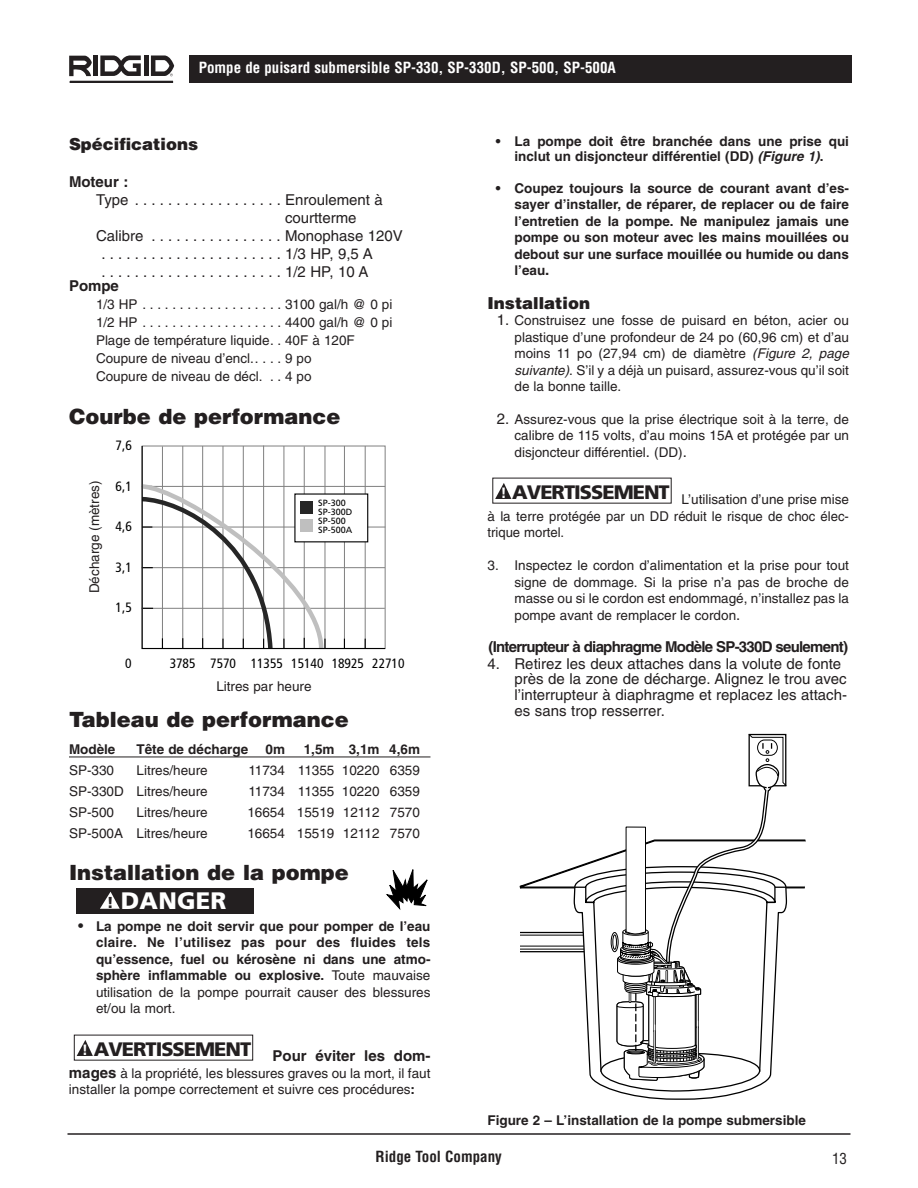
<style>
.page{position:relative;width:918px;height:1188px;background:#fff}
.page>*{position:absolute;margin:0;border:0;box-sizing:border-box;transform-origin:0 0}
.t1{font:900 23.85px "Frutiger";letter-spacing:.01em;color:#fff}
.t2{font:900 21px "Helvetica";color:#231f20}
.t3{font:900 19.5px "Frutiger";letter-spacing:-.05em;color:#231f20}
.t4{font:900 16.5px "Helvetica";color:#231f20}
.t5{font:15px/15.8px "Helvetica";color:#231f20}
.t6{font:700 15px "Helvetica";letter-spacing:-.05em;color:#231f20}
.t7{font:700 condensed 15px "Helvetica";color:#fff}
.t8{font:700 15px "Helvetica";color:#231f20}
.t9{font:700 condensed 15px "Helvetica";color:#231f20}
.t10{font:condensed 15px "Helvetica";color:#231f20}
.t11{font:13.5px/16.5px "Helvetica";color:#231f20}
.t12{font:700 13.5px/16.5px "Helvetica";color:#231f20;text-align:justify}
.t13{font:condensed 13.5px "Frutiger";color:#000}
.t14{font:13.5px "Frutiger";color:#000}
.t15{font:9px/9px "Frutiger";color:#000}
.s1{font-weight:400;font-size:15px}
.s2{font-weight:400}
.s3{font-weight:700;font-size:15px}
.s4{font-weight:700}
.s5{font-size:15.9px;color:#231f20}
.s6{font-size:15px;color:#fff}
.s7{font-style:italic}
.s8{font-size:15px}
</style>
<div class="page">
<svg style="left:69px;top:56px;width:105px;height:27px"></svg>
<div style="left:189px;top:56px;width:663px;height:27px;background:#231f20"></div>
<hr style="left:68px;top:1133px;width:782px;height:2px;background:#231f20">
<hr style="left:69px;top:757px;width:361px;height:1px;background:#231f20">
<svg style="left:77px;top:1040px;width:16px;height:16px"></svg>
<div style="left:76px;top:888px;width:178px;height:25px;background:#231f20"></div>
<svg style="left:100px;top:892px;width:20px;height:17px"></svg>
<svg style="left:495px;top:483px;width:16px;height:16px"></svg>
<svg style="left:617px;top:1092px;width:126px;height:8px"></svg>
<svg style="left:519px;top:734px;width:287px;height:358px"></svg>
<svg style="left:386px;top:869px;width:42px;height:40px"></svg>
<svg style="left:141px;top:445px;width:245px;height:205px"></svg>
<div style="left:294px;top:493px;width:74px;height:49px;background:#fff"></div>
<div style="left:300px;top:501px;width:13px;height:12px;background:#262626"></div>
<div style="left:300px;top:519px;width:12px;height:12px;background:#bfbfbf"></div>
<p class="t7" style="left:199px;top:62px;width:419px">Pompe de puisard submersible SP-330, SP-330D, SP-500, SP-500A</p>
<p class="t4" style="left:69px;top:138px;width:131px">Spécifications</p>
<p class="t6" style="left:69px;top:176px;width:61px">Moteur :</p>
<p class="t5" style="left:96px;top:193px;width:288px">Type . . . . . . . . . . . . . . . . . . Enroulement à</p>
<p class="t5" style="left:285px;top:211px;width:73px">courtterme</p>
<p class="t5" style="left:96px;top:229px;width:308px">Calibre . . . . . . . . . . . . . . . . Monophase 120V</p>
<p class="t5" style="left:102px;top:247px;width:273px">. . . . . . . . . . . . . . . . . . . . . . 1/3 HP, 9,5 A</p>
<p class="t5" style="left:102px;top:265px;width:268px">. . . . . . . . . . . . . . . . . . . . . . 1/2 HP, 10 A</p>
<p class="t6" style="left:69px;top:280px;width:52px">Pompe</p>
<p class="t11" style="left:96px;top:296px;width:298px;line-height:18px">1/3 HP . . . . . . . . . . . . . . . . . . . 3100 gal/h @ 0 pi 1/2 HP . . . . . . . . . . . . . . . . . . . 4400 gal/h @ 0 pi Plage de température liquide. . 40F à 120F Coupure de niveau d’encl.. . . . 9 po<br>Coupure de niveau de décl. . . 4 po</p>
<h2 class="t2" style="left:69px;top:409px;width:273px">Courbe de performance</h2>
<p class="t11" style="left:87px;top:593px;width:114px;rotate:-90deg">Décharge (mètres)</p>
<p class="t14" style="left:92px;top:598px;width:119px;rotate:-90deg">Discharge (Meters)</p>
<p class="t13" style="left:116px;top:440px;width:18px">7,6</p>
<p class="t13" style="left:116px;top:481px;width:18px">6,1</p>
<p class="t13" style="left:116px;top:521px;width:18px">4,6</p>
<p class="t13" style="left:116px;top:562px;width:18px">3,1</p>
<p class="t13" style="left:116px;top:602px;width:18px">1,5</p>
<p class="t13" style="left:125px;top:658px;width:8px">0</p>
<p class="t15" style="left:318px;top:499px;width:36px">SP-300<br>SP-300D<br>SP-500<br>SP-500A</p>
<p class="t13" style="left:170px;top:658px;width:236px">3785 7570 11355 15140 18925 22710</p>
<p class="t14" style="left:233px;top:681px;width:79px">ers Pe Hour</p>
<p class="t11" style="left:216px;top:679px;width:97px">Litres par heure</p>
<h2 class="t2" style="left:69px;top:712px;width:281px">Tableau de performance</h2>
<p class="t12" style="left:69px;top:742px;width:48px">Modèle</p>
<p class="t12" style="left:137px;top:742px;width:113px">Tête de décharge</p>
<p class="t12" style="left:266px;top:742px;width:21px">0m</p>
<p class="t12" style="left:304px;top:742px;width:118px">1,5m 3,1m 4,6m</p>
<p class="t11" style="left:69px;top:763px;width:47px">SP-330</p>
<p class="t11" style="left:136px;top:763px;width:73px">Litres/heure</p>
<p class="t11" style="left:248px;top:763px;width:173px">11734 11355 10220 6359</p>
<p class="t11" style="left:69px;top:784px;width:140px">SP-330D Litres/heure</p>
<p class="t11" style="left:248px;top:784px;width:173px">11734 11355 10220 6359</p>
<p class="t11" style="left:69px;top:805px;width:47px">SP-500</p>
<p class="t11" style="left:136px;top:805px;width:73px">Litres/heure</p>
<p class="t11" style="left:247px;top:805px;width:174px">16654 15519 12112 7570</p>
<p class="t11" style="left:69px;top:826px;width:140px">SP-500A Litres/heure</p>
<p class="t11" style="left:247px;top:826px;width:174px">16654 15519 12112 7570</p>
<h2 class="t2" style="left:69px;top:865px;width:281px">Installation de la pompe</h2>
<p class="t12" style="left:96px;top:919px;width:336px;text-indent:-18px"><span class="s1">•</span> La pompe ne doit servir que pour pomper de l’eau claire. Ne l’utilisez pas pour des fluides tels qu’essence, fuel ou kérosène ni dans une atmo&shy;sphère inflammable ou explosive. <span class="s2">Toute mauvaise utilisation de la pompe pourrait causer des blessures et/ou la mort.</span></p>
<p class="t8" style="left:273px;top:1050px;width:159px">Pour éviter les dom-</p>
<p class="t11" style="left:69px;top:1066px;width:363px"><span class="s3">mages</span> à la propriété, les blessures graves ou la mort, il faut installer la pompe correctement et suivre ces procédures<span class="s4">:</span></p>
<h1 class="t1" style="left:107px;top:891px;width:121px"><span class="s5">!</span> DANGER</h1>
<h3 class="t3" style="left:82px;top:1041px;width:170px"><span class="s6">!</span> AVERTISSEMENT</h3>
<p class="t12" style="left:496px;top:135px;width:355px;line-height:15px;text-align:center">• La pompe doit être branchée dans une prise qui inclut un disjoncteur différentiel (DD) <span class="s7">(Figure 1)</span>.</p>
<p class="t12" style="left:515px;top:181px;width:336px;text-indent:-19px">• Coupez toujours la source de courant avant d’es&shy;sayer d’installer, de réparer, de replacer ou de faire l’entretien de la pompe. Ne manipulez jamais une pompe ou son moteur avec les mains mouillées ou debout sur une surface mouillée ou humide ou dans l’eau<span class="s8">.</span></p>
<p class="t4" style="left:488px;top:297px;width:104px">Installation</p>
<p class="t11" style="left:514px;top:313px;width:339px;text-indent:-18px"><span class="s8">1.</span> Construisez une fosse de puisard en béton, acier ou plastique d’une profondeur de 24 po (60,96 cm) et d’au moins 11 po (27,94 cm) de diamètre <span class="s7">(Figure 2, page suivante)</span>. S’il y a déjà un puisard, assurez-vous qu’il soit de la bonne taille.</p>
<p class="t11" style="left:514px;top:412px;width:336px;text-align:justify;text-indent:-18px"><span class="s8">2.</span> Assurez-vous que la prise électrique soit à la terre, de calibre de 115 volts, d’au moins 15A et protégée par un disjoncteur différentiel<span class="s8">.</span> (DD)<span class="s8">.</span></p>
<p class="t11" style="left:487px;top:492px;width:363px;text-align:justify;text-indent:194px">L’utilisation d’une prise mise à la terre protégée par un DD réduit le risque de choc élec&shy;trique mortel.</p>
<p class="t11" style="left:514px;top:558px;width:336px;text-align:justify;text-indent:-27px">3. Inspectez le cordon d’alimentation et la prise pour tout signe de dommage. Si la prise n’a pas de broche de masse ou si le cordon est endommagé, n’installez pas la pompe avant de remplacer le cordon<span class="s8">.</span></p>
<p class="t6" style="left:488px;top:641px;width:361px">(Interrupteur à diaphragme Modèle SP-330D seulement)</p>
<p class="t5" style="left:515px;top:657px;width:334px;text-indent:-27px">4. Retirez les deux attaches dans la volute de fonte près de la zone de décharge. Alignez le trou avec l’interrupteur à diaphragme et replacez les attach&shy;es sans trop resserrer.</p>
<h3 class="t3" style="left:501px;top:484px;width:170px"><span class="s6">!</span> AVERTISSEMENT</h3>
<p class="t12" style="left:488px;top:1114px;width:320px">Figure 2 – L’installation de la pompe submersible</p>
<p class="t9" style="left:376px;top:1150px;width:128px">Ridge Tool Company</p>
<p class="t10" style="left:832px;top:1152px;width:16px">13</p>
</div>
